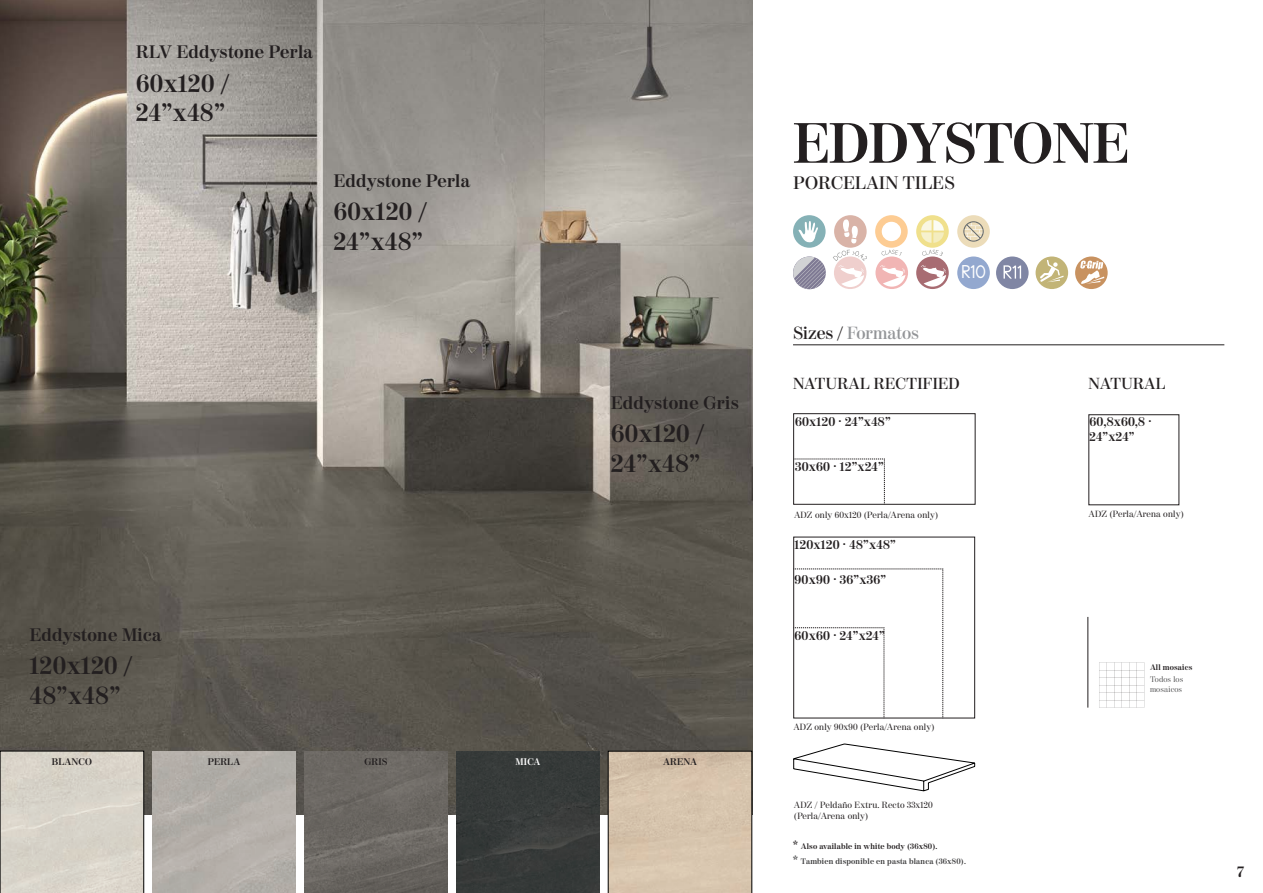
<style>
.page{position:relative;width:1263px;height:893px;background:#fff}
.page>*{position:absolute;margin:0;border:0;box-sizing:border-box;transform-origin:0 0}
.TITULO_COLECCION{font:700 56.55px "Moderno FB";color:#231f20}
.Tamaño_foto{font:700 24.9px/29.8px "Moderno FB";letter-spacing:.02em;color:#231f20}
.t1{font:18.75px "Cicle Gordita";color:#fff}
.Texto_foto{font:700 18px "Moderno FB";letter-spacing:.02em;color:#231f20}
.Material_Coleccion{font:600 18px "Moderno FB";letter-spacing:.02em;color:#231f20}
.Formato-grafica{font:600 17.55px "Moderno FB";color:#939598}
.Material_Colección_2{font:600 15.9px "Moderno FB";letter-spacing:.02em;color:#231f20}
.t2{font:700 15px "Moderno FB";color:#231f20}
.Tamaño_piezas{font:700 12.75px "Moderno FB";letter-spacing:.02em;color:#231f20}
.Nombres_colores{font:700 9.6px "Moderno FB";letter-spacing:.02em;color:#231f20}
.Nombres_colores-2{font:700 9.6px "Moderno FB";color:#fff}
.Material_Coleccion-2{font:9px "Moderno FB";letter-spacing:.02em;color:#231f20}
.Material_Colección_2-2{font:700 7.95px "Moderno FB";letter-spacing:.02em;color:#3e3e3f}
.Material_Colección_2-3{font:700 7.95px "Moderno FB";letter-spacing:.02em;color:#231f20}
.Tamaño_piezas-2{font:700 7.95px/12.8px "Moderno FB";letter-spacing:.02em;color:#231f20}
.Tamaño_piezas-3{font:300 7.95px "Moderno FB";letter-spacing:.02em;color:#3e3e3f}
.s1{color:#231f20}
.s2{font-weight:600;font-size:12px}
.s3{font-weight:300;color:#3e3e3f}
</style>
<div class="page">
<img style="left:0;top:0;width:752px;height:815px">
<div style="left:152px;top:751px;width:144px;height:142px;background:#b3aea9"></div>
<img style="left:304px;top:751px;width:144px;height:142px">
<img style="left:456px;top:751px;width:144px;height:142px">
<svg style="left:608px;top:751px;width:144px;height:142px;background:#d3c0a9"></svg>
<svg style="left:1099px;top:662px;width:45px;height:46px"></svg>
<hr style="left:1087px;top:617px;width:1px;height:91px;background:#231f20">
<div style="left:793px;top:537px;width:182px;height:181px;border:1px solid #231f20"></div>
<div style="left:793px;top:413px;width:182px;height:91px;border:1px solid #231f20"></div>
<svg style="left:793px;top:568px;width:150px;height:151px"></svg>
<svg style="left:793px;top:459px;width:92px;height:46px"></svg>
<div style="left:916px;top:215px;width:33px;height:33px;background:#f0e08c;border-radius:50%"></div>
<svg style="left:921px;top:220px;width:23px;height:23px"></svg>
<div style="left:875px;top:215px;width:33px;height:33px;background:#fdcc93;border-radius:50%"></div>
<div style="left:882px;top:222px;width:19px;height:19px;background:#fff;border-radius:50%"></div>
<div style="left:834px;top:215px;width:33px;height:33px;background:#d9b3a7;border-radius:50%"></div>
<svg style="left:843px;top:219px;width:15px;height:25px"></svg>
<div style="left:957px;top:215px;width:33px;height:33px;background:#ecdcb9;border-radius:50%"></div>
<svg style="left:963px;top:221px;width:21px;height:21px"></svg>
<div style="left:793px;top:215px;width:33px;height:33px;background:#85b1b6;border-radius:50%"></div>
<svg style="left:798px;top:221px;width:20px;height:22px"></svg>
<div style="left:834px;top:256px;width:32px;height:33px;background:#efcfcd;border-radius:50%"></div>
<svg style="left:833px;top:250px;width:34px;height:37px"></svg>
<div style="left:875px;top:256px;width:33px;height:33px;background:#f1b5b4;border-radius:50%"></div>
<svg style="left:880px;top:265px;width:25px;height:22px"></svg>
<svg style="left:881px;top:250px;width:21px;height:6px"></svg>
<svg style="left:1075px;top:256px;width:33px;height:33px"></svg>
<svg style="left:1080px;top:261px;width:24px;height:23px"></svg>
<svg style="left:793px;top:256px;width:33px;height:33px"></svg>
<div style="left:957px;top:256px;width:33px;height:33px;background:#93a8cf;border-radius:50%"></div>
<hr style="left:793px;top:344px;width:431px;height:1px;background:#231f20">
<div style="left:0;top:751px;width:144px;height:142px;background:#d8d3c9"></div>
<div style="left:1035px;top:256px;width:33px;height:33px;background:#c2b477;border-radius:50%"></div>
<svg style="left:1040px;top:260px;width:24px;height:22px"></svg>
<div style="left:996px;top:256px;width:32px;height:33px;background:#8086a4;border-radius:50%"></div>
<svg style="left:1003px;top:265px;width:18px;height:14px"></svg>
<div style="left:916px;top:256px;width:33px;height:33px;background:#a86c72;border-radius:50%"></div>
<svg style="left:921px;top:265px;width:25px;height:22px"></svg>
<svg style="left:922px;top:250px;width:21px;height:6px"></svg>
<svg style="left:793px;top:743px;width:182px;height:48px"></svg>
<p class="Texto_foto" style="left:136px;top:42px;width:178px">RLV Eddystone Perla</p>
<p class="Tamaño_foto" style="left:136px;top:69px;width:95px">60x120 /<br>24”x48”</p>
<p class="Texto_foto" style="left:334px;top:171px;width:138px">Eddystone Perla</p>
<p class="Tamaño_foto" style="left:334px;top:197px;width:95px">60x120 /<br>24”x48”</p>
<p class="Texto_foto" style="left:30px;top:624px;width:133px">Eddystone Mica</p>
<p class="Tamaño_foto" style="left:30px;top:651px;width:104px">120x120 /<br>48”x48”</p>
<p class="Texto_foto" style="left:611px;top:393px;width:129px">Eddystone Gris</p>
<p class="Tamaño_foto" style="left:611px;top:420px;width:95px">60x120 /<br>24”x48”</p>
<p class="Nombres_colores" style="left:52px;top:756px;width:42px">BLANCO</p>
<p class="Nombres_colores" style="left:208px;top:756px;width:34px">PERLA</p>
<p class="Nombres_colores" style="left:364px;top:756px;width:25px">GRIS</p>
<p class="Nombres_colores-2" style="left:516px;top:756px;width:26px">MICA</p>
<p class="Nombres_colores" style="left:663px;top:756px;width:35px">ARENA</p>
<p class="TITULO_COLECCION" style="left:793px;top:112px;width:337px">EDDYSTONE</p>
<p class="Material_Coleccion" style="left:793px;top:173px;width:163px">PORCELAIN TILES</p>
<p class="Formato-grafica" style="left:793px;top:323px;width:128px"><span class="s1">Sizes /</span> Formatos</p>
<h3 class="t1" style="left:962px;top:262px;width:26px">R10</h3>
<p class="Material_Colección_2" style="left:793px;top:374px;width:168px">NATURAL RECTIFIED</p>
<p class="Tamaño_piezas" style="left:795px;top:414px;width:97px">60x120 · 24”x48”</p>
<p class="Tamaño_piezas" style="left:795px;top:459px;width:90px">30x60 · 12”x24”</p>
<p class="Material_Colección_2" style="left:1089px;top:374px;width:78px">NATURAL</p>
<p class="Tamaño_piezas" style="left:1089px;top:415px;width:63px">60,8x60,8 ·</p>
<p class="Tamaño_piezas" style="left:1089px;top:430px;width:46px">24”x24”</p>
<p class="Material_Coleccion-2" style="left:794px;top:509px;width:146px">ADZ only 60x120 (Perla/Arena only)</p>
<p class="Material_Coleccion-2" style="left:1089px;top:509px;width:97px">ADZ (Perla/Arena only)</p>
<p class="Tamaño_piezas" style="left:794px;top:538px;width:103px">120x120 · 48”x48”</p>
<p class="Tamaño_piezas" style="left:794px;top:572px;width:93px">90x90 · 36”x36”</p>
<p class="Tamaño_piezas" style="left:794px;top:628px;width:92px">60x60 · 24”x24”</p>
<p class="Material_Coleccion-2" style="left:793px;top:721px;width:143px">ADZ only 90x90 (Perla/Arena only)</p>
<p class="Material_Coleccion-2" style="left:794px;top:800px;width:140px">ADZ / Peldaño Extru. Recto 33x120</p>
<p class="Material_Coleccion-2" style="left:794px;top:811px;width:76px">(Perla/Arena only)</p>
<p class="Material_Colección_2-3" style="left:793px;top:842px;width:146px"><span class="s2">*</span> Also available in white body (36x80).</p>
<p class="Material_Colección_2-2" style="left:793px;top:856px;width:174px"><span class="s2">*</span> Tambien disponible en pasta blanca (36x80).</p>
<p class="Tamaño_piezas-2" style="left:1150px;top:661px;width:44px">All mosaics<br><span class="s3">Todos los</span></p>
<p class="Tamaño_piezas-3" style="left:1150px;top:685px;width:34px">mosaicos</p>
<p class="t2" style="left:1237px;top:863px;width:8px">7</p>
</div>
